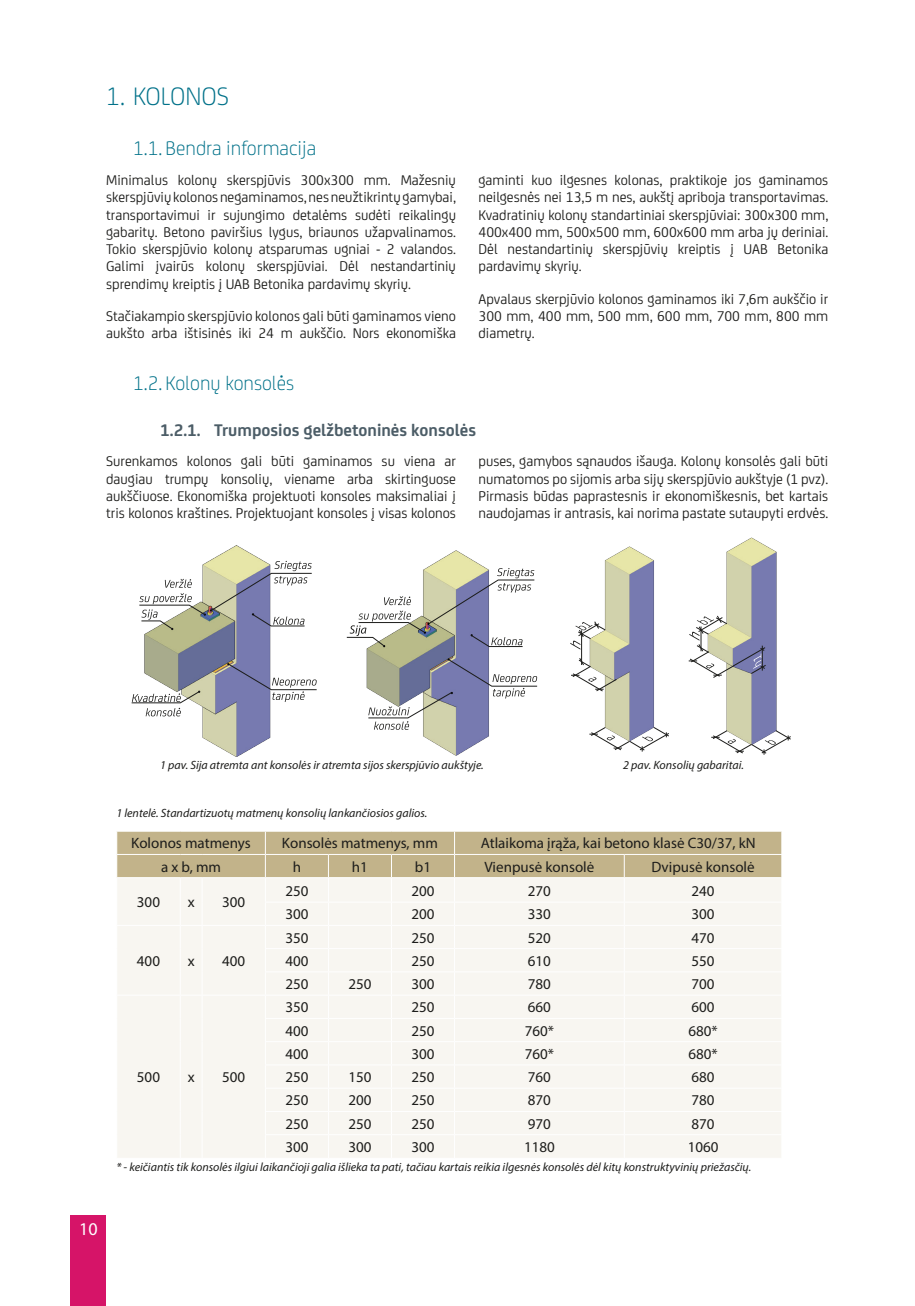
<style>
.page{position:relative;width:915px;height:1306px;background:#fff}
.page>*{position:absolute;margin:0;border:0;box-sizing:border-box;transform-origin:0 0}
.t1{font:300 27px "FS Joey";color:#007189}
.t2{font:300 21px "FS Joey";color:#007189}
.t3{font:700 18px "FS Joey";color:#4c5d67}
.t4{font:18px "Myriad Pro";color:#fff}
._2_kolonėlės{font:15px/17.2px "FS Joey";color:#1d1d1b;text-align:justify}
.t5{font:15px "Myriad Pro";color:#1d1d1b}
.Paveiksliukų_aprašas{font:italic 12px "Myriad Pro";color:#1d1d1b}
</style>
<div class="page">
<div style="left:70px;top:1215px;width:36px;height:90px;background:#d61468"></div>
<img style="left:144px;top:545px;width:143px;height:211px">
<svg style="left:116px;top:831px;width:666px;height:327px"></svg>
<hr style="left:265px;top:1157px;width:63px;height:1px;background:#fff">
<hr style="left:328px;top:1157px;width:63px;height:1px;background:#fff">
<hr style="left:391px;top:1157px;width:63px;height:1px;background:#fff">
<hr style="left:454px;top:1157px;width:170px;height:1px;background:#fff">
<hr style="left:624px;top:1157px;width:158px;height:1px;background:#fff">
<svg style="left:228px;top:663px;width:89px;height:39px"></svg>
<svg style="left:131px;top:691px;width:69px;height:25px"></svg>
<img style="left:366px;top:550px;width:169px;height:206px">
<svg style="left:368px;top:659px;width:169px;height:70px"></svg>
<svg style="left:346px;top:568px;width:188px;height:79px"></svg>
<svg style="left:139px;top:561px;width:173px;height:68px"></svg>
<img style="left:579px;top:537px;width:212px;height:218px">
<svg style="left:571px;top:657px;width:45px;height:34px"></svg>
<hr style="left:581px;top:630px;width:1px;height:35px;background:#1d1d1b">
<svg style="left:570px;top:620px;width:35px;height:29px"></svg>
<svg style="left:589px;top:727px;width:80px;height:24px"></svg>
<svg style="left:711px;top:730px;width:79px;height:24px"></svg>
<svg style="left:688px;top:615px;width:77px;height:63px"></svg>
<p class="t1" style="left:106px;top:77px;width:124px">1. KOLONOS</p>
<p class="t2" style="left:133px;top:133px;width:185px">1.1. Bendra informacija</p>
<p class="_2_kolonėlės" style="left:106px;top:170px;width:351px">Minimalus kolonų skerspjūvis 300x300 mm. Mažesnių skerspjūvių kolonos negaminamos, nes neužtikrintų gamybai, transportavimui ir sujungimo detalėms sudėti reikalingų gabaritų. Betono paviršius lygus, briaunos užapvalinamos.<br>Tokio skerspjūvio kolonų atsparumas ugniai - 2 valandos.<br>Galimi įvairūs kolonų skerspjūviai. Dėl nestandartinių sprendimų kreiptis į UAB Betonika pardavimų skyrių.</p>
<p class="_2_kolonėlės" style="left:106px;top:306px;width:351px">Stačiakampio skerspjūvio kolonos gali būti gaminamos vieno aukšto arba ištisinės iki 24 m aukščio. Nors ekonomiška</p>
<p class="_2_kolonėlės" style="left:478px;top:170px;width:351px">gaminti kuo ilgesnes kolonas, praktikoje jos gaminamos neilgesnės nei 13,5 m nes, aukštį apriboja transportavimas.<br>Kvadratinių kolonų standartiniai skerspjūviai: 300x300 mm, 400x400 mm, 500x500 mm, 600x600 mm arba jų deriniai.<br>Dėl nestandartinių skerspjūvių kreiptis į UAB Betonika pardavimų skyrių.</p>
<p class="_2_kolonėlės" style="left:478px;top:289px;width:351px">Apvalaus skerpjūvio kolonos gaminamos iki 7,6m aukščio ir 300 mm, 400 mm, 500 mm, 600 mm, 700 mm, 800 mm diametrų.</p>
<p class="t2" style="left:133px;top:368px;width:163px">1.2. Kolonų konsolės</p>
<p class="t3" style="left:160px;top:417px;width:317px">1.2.1. Trumposios gelžbetoninės konsolės</p>
<p class="_2_kolonėlės" style="left:106px;top:452px;width:351px">Surenkamos kolonos gali būti gaminamos su viena ar daugiau trumpų konsolių, viename arba skirtinguose aukščiuose. Ekonomiška projektuoti konsoles maksimaliai į tris kolonos kraštines. Projektuojant konsoles į visas kolonos</p>
<p class="_2_kolonėlės" style="left:478px;top:452px;width:351px">puses, gamybos sąnaudos išauga. Kolonų konsolės gali būti numatomos po sijomis arba sijų skerspjūvio aukštyje (1 pvz).<br>Pirmasis būdas paprastesnis ir ekonomiškesnis, bet kartais naudojamas ir antrasis, kai norima pastate sutaupyti erdvės.</p>
<p class="t4" style="left:79px;top:1217px;width:20px">10</p>
<p class="Paveiksliukų_aprašas" style="left:160px;top:757px;width:325px">1 pav. Sija atremta ant konsolės ir atremta sijos skerspjūvio aukštyje.</p>
<p class="Paveiksliukų_aprašas" style="left:623px;top:757px;width:122px">2 pav. Konsolių gabaritai.</p>
<p class="Paveiksliukų_aprašas" style="left:116px;top:805px;width:312px">1 lentelė. Standartizuotų matmenų konsolių lankančiosios galios.</p>
<p class="t5" style="left:131px;top:834px;width:121px">Kolonos matmenys</p>
<p class="t5" style="left:282px;top:834px;width:157px">Konsolės matmenys, mm</p>
<p class="t5" style="left:480px;top:834px;width:276px">Atlaikoma įrąža, kai betono klasė C30/37, kN</p>
<p class="t5" style="left:161px;top:857px;width:62px">a x b, mm</p>
<p class="t5" style="left:292px;top:857px;width:10px">h</p>
<p class="t5" style="left:352px;top:857px;width:18px">h1</p>
<p class="t5" style="left:415px;top:857px;width:18px">b1</p>
<p class="t5" style="left:484px;top:857px;width:111px">Vienpusė konsolė</p>
<p class="t5" style="left:651px;top:857px;width:105px">Dvipusė konsolė</p>
<p class="t5" style="left:137px;top:892px;width:25px">300</p>
<p class="t5" style="left:188px;top:892px;width:8px">x</p>
<p class="t5" style="left:222px;top:892px;width:25px">300</p>
<p class="t5" style="left:285px;top:881px;width:25px">250</p>
<p class="t5" style="left:411px;top:881px;width:25px">200</p>
<p class="t5" style="left:527px;top:881px;width:25px">270</p>
<p class="t5" style="left:691px;top:881px;width:25px">240</p>
<p class="t5" style="left:285px;top:905px;width:25px">300</p>
<p class="t5" style="left:411px;top:905px;width:25px">200</p>
<p class="t5" style="left:527px;top:905px;width:25px">330</p>
<p class="t5" style="left:691px;top:905px;width:25px">300</p>
<p class="t5" style="left:137px;top:951px;width:25px">400</p>
<p class="t5" style="left:188px;top:951px;width:8px">x</p>
<p class="t5" style="left:222px;top:951px;width:25px">400</p>
<p class="t5" style="left:285px;top:928px;width:25px">350</p>
<p class="t5" style="left:411px;top:928px;width:25px">250</p>
<p class="t5" style="left:527px;top:928px;width:25px">520</p>
<p class="t5" style="left:691px;top:928px;width:25px">470</p>
<p class="t5" style="left:285px;top:951px;width:25px">400</p>
<p class="t5" style="left:411px;top:951px;width:25px">250</p>
<p class="t5" style="left:527px;top:951px;width:25px">610</p>
<p class="t5" style="left:691px;top:951px;width:25px">550</p>
<p class="t5" style="left:285px;top:974px;width:25px">250</p>
<p class="t5" style="left:348px;top:974px;width:25px">250</p>
<p class="t5" style="left:411px;top:974px;width:25px">300</p>
<p class="t5" style="left:527px;top:974px;width:25px">780</p>
<p class="t5" style="left:691px;top:974px;width:25px">700</p>
<p class="t5" style="left:285px;top:998px;width:25px">350</p>
<p class="t5" style="left:411px;top:998px;width:25px">250</p>
<p class="t5" style="left:527px;top:998px;width:25px">660</p>
<p class="t5" style="left:691px;top:998px;width:25px">600</p>
<p class="t5" style="left:285px;top:1021px;width:25px">400</p>
<p class="t5" style="left:411px;top:1021px;width:25px">250</p>
<p class="t5" style="left:524px;top:1021px;width:31px">760*</p>
<p class="t5" style="left:688px;top:1021px;width:31px">680*</p>
<p class="t5" style="left:285px;top:1044px;width:25px">400</p>
<p class="t5" style="left:411px;top:1044px;width:25px">300</p>
<p class="t5" style="left:524px;top:1044px;width:31px">760*</p>
<p class="t5" style="left:688px;top:1044px;width:31px">680*</p>
<p class="t5" style="left:285px;top:1067px;width:25px">250</p>
<p class="t5" style="left:348px;top:1067px;width:25px">150</p>
<p class="t5" style="left:411px;top:1067px;width:25px">250</p>
<p class="t5" style="left:527px;top:1067px;width:25px">760</p>
<p class="t5" style="left:691px;top:1067px;width:25px">680</p>
<p class="t5" style="left:285px;top:1091px;width:25px">250</p>
<p class="t5" style="left:348px;top:1091px;width:25px">200</p>
<p class="t5" style="left:411px;top:1091px;width:25px">250</p>
<p class="t5" style="left:527px;top:1091px;width:25px">870</p>
<p class="t5" style="left:691px;top:1091px;width:25px">780</p>
<p class="t5" style="left:285px;top:1114px;width:25px">250</p>
<p class="t5" style="left:348px;top:1114px;width:25px">250</p>
<p class="t5" style="left:411px;top:1114px;width:25px">250</p>
<p class="t5" style="left:527px;top:1114px;width:25px">970</p>
<p class="t5" style="left:691px;top:1114px;width:25px">870</p>
<p class="t5" style="left:285px;top:1137px;width:25px">300</p>
<p class="t5" style="left:348px;top:1137px;width:25px">300</p>
<p class="t5" style="left:411px;top:1137px;width:25px">300</p>
<p class="t5" style="left:524px;top:1137px;width:32px">1180</p>
<p class="t5" style="left:687px;top:1137px;width:32px">1060</p>
<p class="Paveiksliukų_aprašas" style="left:116px;top:1159px;width:636px">* - keičiantis tik konsolės ilgiui laikančioji galia išlieka ta pati, tačiau kartais reikia ilgesnės konsolės dėl kitų konstruktyvinių priežasčių.</p>
<p class="t5" style="left:137px;top:1068px;width:25px">500</p>
<p class="t5" style="left:188px;top:1068px;width:8px">x</p>
<p class="t5" style="left:222px;top:1068px;width:25px">500</p>
</div>
